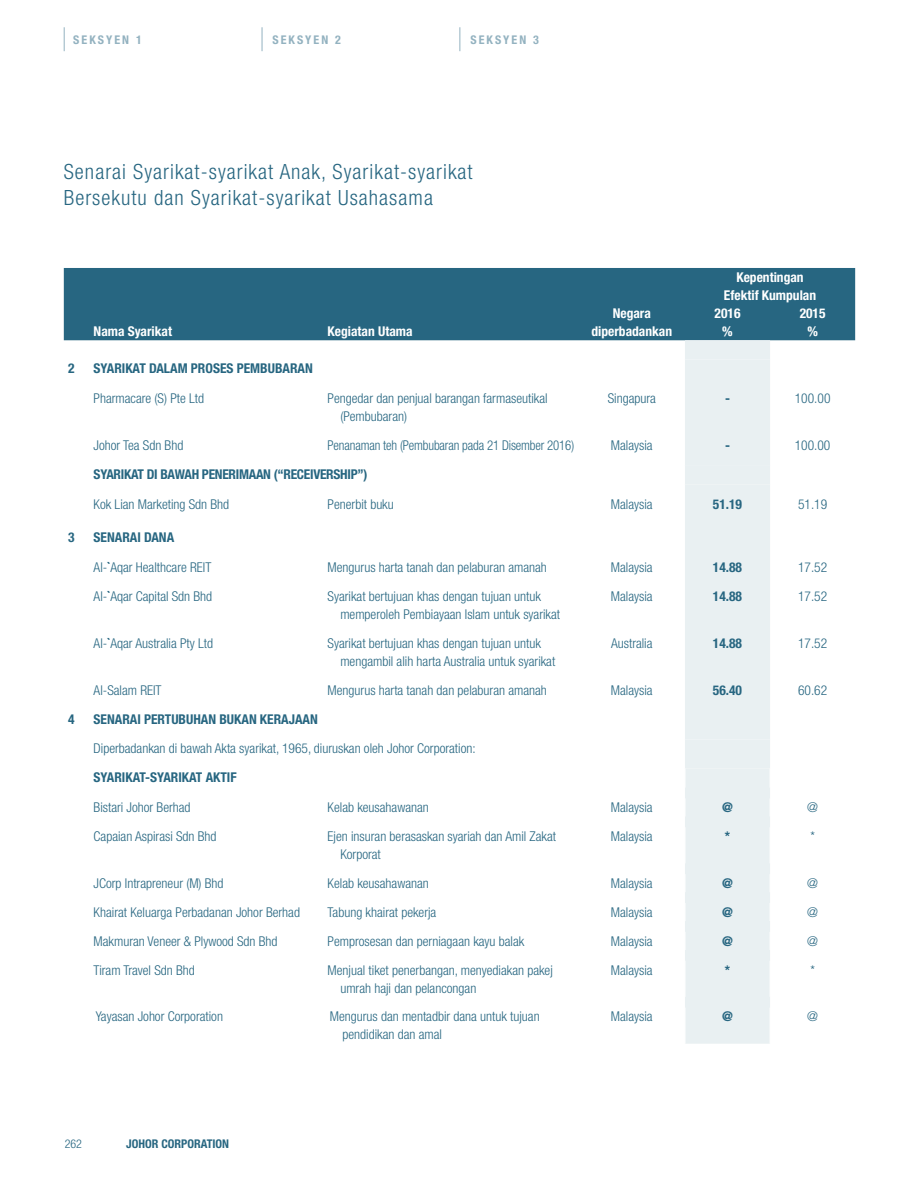
<style>
.page{position:relative;width:919px;height:1191px;background:#fff}
.page>*{position:absolute;margin:0;border:0;box-sizing:border-box;transform-origin:0 0}
.t1{font:300 condensed 21px/25.2px "Helvetica Neue LT Std";letter-spacing:.05em;color:#276681}
.t2{font:300 condensed 13.5px/18px "Helvetica Neue LT Std";color:#276681}
.t3{font:700 condensed 13.5px "Helvetica Neue LT Std";color:#276681}
.t4{font:700 condensed 13.5px/18px "Helvetica Neue LT Std";color:#fff;text-align:center}
.t5{font:300 condensed 13.5px "Helvetica Neue LT Std";color:#276681;scale:.95 1}
.t6{font:700 condensed 13.5px "Helvetica Neue LT Std";letter-spacing:-.02em;color:#276681}
.t7{font:700 condensed 12px "Helvetica Neue LT Std";letter-spacing:.17em;color:#93b2c0}
.t8{font:700 condensed 12px "Helvetica Neue LT Std";color:#276681}
.t9{font:300 condensed 12px "Helvetica Neue LT Std";color:#276681}
.s1{font-weight:700}
</style>
<div class="page">
<svg style="left:64px;top:27px;width:1px;height:24px"></svg>
<svg style="left:459px;top:27px;width:1px;height:24px"></svg>
<svg style="left:261px;top:27px;width:1px;height:24px"></svg>
<div style="left:64px;top:268px;width:791px;height:72px;background:#276681"></div>
<div style="left:685px;top:787px;width:85px;height:256px;background:#e9f0f2"></div>
<div style="left:684px;top:340px;width:86px;height:447px;background:#e9f0f2"></div>
<svg style="left:769px;top:798px;width:1px;height:18px"></svg>
<hr style="left:769px;top:827px;width:1px;height:36px;background:#fff">
<svg style="left:769px;top:874px;width:1px;height:18px"></svg>
<svg style="left:769px;top:903px;width:1px;height:18px"></svg>
<svg style="left:769px;top:931px;width:1px;height:19px"></svg>
<hr style="left:769px;top:960px;width:1px;height:36px;background:#fff">
<hr style="left:769px;top:1007px;width:1px;height:36px;background:#fff">
<p class="t7" style="left:73px;top:33px;width:70px">SEKSYEN 1</p>
<p class="t7" style="left:272px;top:33px;width:70px">SEKSYEN 2</p>
<p class="t7" style="left:470px;top:33px;width:70px">SEKSYEN 3</p>
<h1 class="t1" style="left:64px;top:159px;width:410px">Senarai Syarikat-syarikat Anak, Syarikat-syarikat<br>Bersekutu dan Syarikat-syarikat Usahasama</h1>
<p class="t4" style="left:94px;top:322px;width:80px">Nama Syarikat</p>
<p class="t4" style="left:327px;top:322px;width:86px">Kegiatan Utama</p>
<p class="t4" style="left:724px;top:268px;width:94px">Kepentingan<br>Efektif Kumpulan</p>
<p class="t4" style="left:591px;top:304px;width:82px">Negara diperbadankan</p>
<p class="t4" style="left:714px;top:304px;width:27px">2016 %</p>
<p class="t4" style="left:799px;top:304px;width:27px">2015 %</p>
<p class="t3" style="left:68px;top:360px;width:8px">2</p>
<p class="t3" style="left:94px;top:360px;width:221px">SYARIKAT DALAM PROSES PEMBUBARAN</p>
<p class="t2" style="left:94px;top:389px;width:112px">Pharmacare (S) Pte Ltd</p>
<p class="t2" style="left:340px;top:389px;width:209px;text-indent:-13px">Pengedar dan penjual barangan farmaseutikal (Pembubaran)</p>
<p class="t2" style="left:607px;top:389px;width:50px">Singapura</p>
<p class="t3" style="left:725px;top:390px;width:6px">-</p>
<p class="t2" style="left:794px;top:389px;width:37px">100.00</p>
<p class="t2" style="left:94px;top:436px;width:91px">Johor Tea Sdn Bhd</p>
<p class="t5" style="left:327px;top:438px;width:261px">Penanaman teh (Pembubaran pada 21 Disember 2016)</p>
<p class="t2" style="left:611px;top:436px;width:43px">Malaysia</p>
<p class="t3" style="left:725px;top:437px;width:6px">-</p>
<p class="t2" style="left:794px;top:436px;width:37px">100.00</p>
<p class="t6" style="left:94px;top:466px;width:275px">SYARIKAT DI BAWAH PENERIMAAN (“RECEIVERSHIP”)</p>
<p class="t2" style="left:94px;top:495px;width:137px">Kok Lian Marketing Sdn Bhd</p>
<p class="t2" style="left:327px;top:495px;width:68px">Penerbit buku</p>
<p class="t2" style="left:611px;top:495px;width:43px">Malaysia</p>
<p class="t3" style="left:713px;top:496px;width:31px">51.19</p>
<p class="t2" style="left:798px;top:495px;width:31px">51.19</p>
<p class="t3" style="left:68px;top:529px;width:8px">3</p>
<p class="t3" style="left:94px;top:529px;width:82px">SENARAI DANA</p>
<p class="t2" style="left:94px;top:558px;width:119px">Al-<span class="s1">`</span>Aqar Healthcare REIT</p>
<p class="t2" style="left:327px;top:558px;width:221px">Mengurus harta tanah dan pelaburan amanah</p>
<p class="t2" style="left:611px;top:558px;width:43px">Malaysia</p>
<p class="t3" style="left:713px;top:559px;width:31px">14.88</p>
<p class="t2" style="left:798px;top:558px;width:31px">17.52</p>
<p class="t2" style="left:94px;top:587px;width:120px">Al-<span class="s1">`</span>Aqar Capital Sdn Bhd</p>
<p class="t2" style="left:340px;top:587px;width:221px;text-indent:-13px">Syarikat bertujuan khas dengan tujuan untuk memperoleh Pembiayaan Islam untuk syarikat</p>
<p class="t2" style="left:611px;top:587px;width:43px">Malaysia</p>
<p class="t3" style="left:713px;top:588px;width:31px">14.88</p>
<p class="t2" style="left:798px;top:587px;width:31px">17.52</p>
<p class="t2" style="left:94px;top:634px;width:121px">Al-<span class="s1">`</span>Aqar Australia Pty Ltd</p>
<p class="t2" style="left:340px;top:634px;width:216px;text-indent:-13px">Syarikat bertujuan khas dengan tujuan untuk mengambil alih harta Australia untuk syarikat</p>
<p class="t2" style="left:611px;top:634px;width:43px">Australia</p>
<p class="t3" style="left:713px;top:635px;width:31px">14.88</p>
<p class="t2" style="left:798px;top:634px;width:31px">17.52</p>
<p class="t2" style="left:94px;top:681px;width:69px">Al-Salam REIT</p>
<p class="t2" style="left:327px;top:681px;width:221px">Mengurus harta tanah dan pelaburan amanah</p>
<p class="t2" style="left:611px;top:681px;width:43px">Malaysia</p>
<p class="t3" style="left:713px;top:681px;width:31px">56.40</p>
<p class="t2" style="left:798px;top:681px;width:31px">60.62</p>
<p class="t3" style="left:68px;top:710px;width:8px">4</p>
<p class="t3" style="left:94px;top:710px;width:226px">SENARAI PERTUBUHAN BUKAN KERAJAAN</p>
<p class="t2" style="left:94px;top:739px;width:383px">Diperbadankan di bawah Akta syarikat, 1965, diuruskan oleh Johor Corporation:</p>
<p class="t3" style="left:94px;top:769px;width:145px">SYARIKAT-SYARIKAT AKTIF</p>
<p class="t2" style="left:94px;top:798px;width:98px">Bistari Johor Berhad</p>
<p class="t2" style="left:327px;top:798px;width:103px">Kelab keusahawanan</p>
<p class="t2" style="left:611px;top:798px;width:43px">Malaysia</p>
<p class="t3" style="left:722px;top:799px;width:12px">@</p>
<p class="t2" style="left:807px;top:798px;width:12px">@</p>
<p class="t2" style="left:94px;top:827px;width:124px">Capaian Aspirasi Sdn Bhd</p>
<p class="t2" style="left:340px;top:827px;width:217px;text-indent:-13px">Ejen insuran berasaskan syariah dan Amil Zakat<br>Korporat</p>
<p class="t2" style="left:611px;top:827px;width:43px">Malaysia</p>
<p class="t3" style="left:724px;top:828px;width:7px">*</p>
<p class="t2" style="left:810px;top:827px;width:6px">*</p>
<p class="t2" style="left:94px;top:874px;width:131px">JCorp Intrapreneur (M) Bhd</p>
<p class="t2" style="left:327px;top:874px;width:103px">Kelab keusahawanan</p>
<p class="t2" style="left:611px;top:874px;width:43px">Malaysia</p>
<p class="t3" style="left:722px;top:875px;width:12px">@</p>
<p class="t2" style="left:807px;top:874px;width:12px">@</p>
<p class="t2" style="left:94px;top:903px;width:208px">Khairat Keluarga Perbadanan Johor Berhad</p>
<p class="t2" style="left:327px;top:903px;width:110px">Tabung khairat pekerja</p>
<p class="t2" style="left:611px;top:903px;width:43px">Malaysia</p>
<p class="t3" style="left:722px;top:904px;width:12px">@</p>
<p class="t2" style="left:807px;top:903px;width:12px">@</p>
<p class="t2" style="left:94px;top:932px;width:185px">Makmuran Veneer &amp; Plywood Sdn Bhd</p>
<p class="t2" style="left:327px;top:932px;width:198px">Pemprosesan dan perniagaan kayu balak</p>
<p class="t2" style="left:611px;top:932px;width:43px">Malaysia</p>
<p class="t3" style="left:722px;top:932px;width:12px">@</p>
<p class="t2" style="left:807px;top:932px;width:12px">@</p>
<p class="t2" style="left:94px;top:960px;width:103px">Tiram Travel Sdn Bhd</p>
<p class="t2" style="left:340px;top:960px;width:214px;text-indent:-13px">Menjual tiket penerbangan, menyediakan pakej umrah haji dan pelancongan</p>
<p class="t2" style="left:611px;top:960px;width:43px">Malaysia</p>
<p class="t3" style="left:724px;top:961px;width:7px">*</p>
<p class="t2" style="left:810px;top:960px;width:6px">*</p>
<p class="t2" style="left:96px;top:1007px;width:129px">Yayasan Johor Corporation</p>
<p class="t2" style="left:342px;top:1007px;width:199px;text-indent:-13px">Mengurus dan mentadbir dana untuk tujuan pendidikan dan amal</p>
<p class="t2" style="left:610px;top:1007px;width:43px">Malaysia</p>
<p class="t3" style="left:722px;top:1008px;width:12px">@</p>
<p class="t2" style="left:807px;top:1007px;width:12px">@</p>
<p class="t9" style="left:65px;top:1136px;width:19px">262</p>
<p class="t8" style="left:126px;top:1136px;width:104px">JOHOR CORPORATION</p>
</div>
